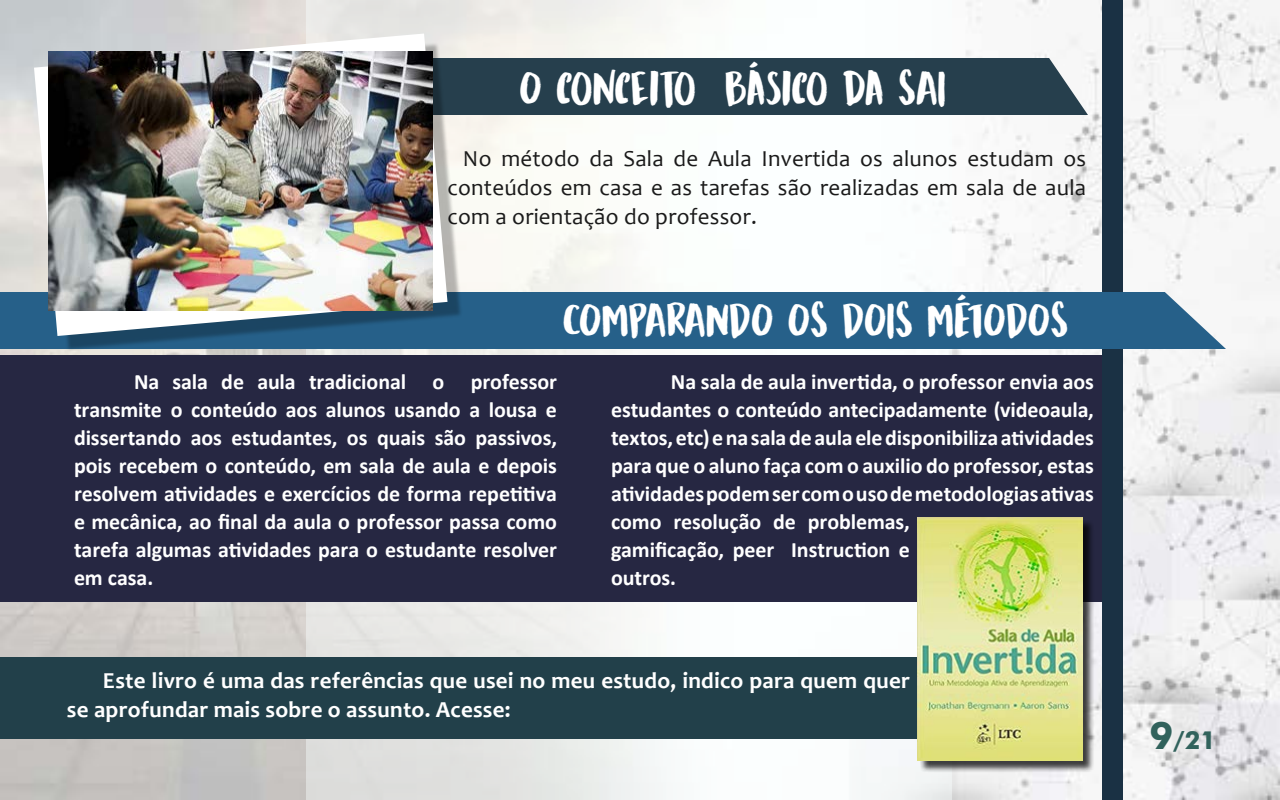
<style>
.page{position:relative;width:1280px;height:800px;background:#fff}
.page>*{position:absolute;margin:0;border:0;box-sizing:border-box;transform-origin:0 0}
.t1{font:48px "DK Mandarin Whispers";color:#fff}
.t2{font:700 25px "Futura BT";color:#31625c}
.t3{font:23px/29px "Candara";letter-spacing:.01em;color:#1a1a1a;text-align:justify}
.t4{font:700 23px/29px "Candara";letter-spacing:.01em;color:#fff}
.t5{font:700 22px/28px "Calibri";letter-spacing:-.005em;color:#fff;text-align:justify}
.s1{font-size:38px}
</style>
<div class="page">
<img style="left:0;top:0;width:1280px;height:800px">
<div style="left:1102px;top:0;width:21px;height:800px;background:#1a3144"></div>
<div style="left:306px;top:0;width:646px;height:800px;background:linear-gradient(to right,#e4e4e0,#fff)"></div>
<div style="left:0;top:657px;width:1042px;height:82px;background:#22404a"></div>
<div style="left:0;top:355px;width:1102px;height:247px;background:#262742"></div>
<div style="left:0;top:292px;width:1226px;height:57px;background:#266089"></div>
<div style="left:463px;top:58px;width:625px;height:57px;background:#263f4d"></div>
<div style="left:43px;top:42px;width:420px;height:309px;background:#000;opacity:.28"></div>
<svg style="left:34px;top:34px;width:414px;height:302px"></svg>
<img style="left:49px;top:52px;width:384px;height:259px">
<div style="left:920px;top:520px;width:175px;height:253px;background:#000;opacity:.75"></div>
<img style="left:918px;top:518px;width:164px;height:243px">
<h1 class="t1" style="left:520px;top:59px;width:428px">O CONCEITO BÁSICO DA SAI</h1>
<p class="t3" style="left:448px;top:143px;width:640px;text-indent:15px">No método da Sala de Aula Invertida os alunos estudam os conteúdos em casa e as tarefas são realizadas em sala de aula com a orientação do professor.</p>
<h1 class="t1" style="left:563px;top:292px;width:507px">COMPARANDO OS DOIS MÉTODOS</h1>
<p class="t5" style="left:74px;top:367px;width:485px;text-indent:60px">Na sala de aula tradicional o professor transmite o conteúdo aos alunos usando a lousa e dissertando aos estudantes, os quais são passivos, pois recebem o conteúdo, em sala de aula e depois resolvem atividades e exercícios de forma repetitiva e mecânica, ao final da aula o professor passa como tarefa algumas atividades para o estudante resolver em casa.</p>
<p class="t5" style="left:611px;top:367px;width:485px;text-align:left;text-indent:60px">Na sala de aula invertida, o professor envia aos estudantes o conteúdo antecipadamente (videoaula, textos, etc) e na sala de aula ele disponibiliza atividades para que o aluno faça com o auxilio do professor, estas atividades podem ser com o uso de metodologias ativas como resolução de problemas,<br>gamificação, peer Instruction e<br>outros.</p>
<p class="t4" style="left:67px;top:666px;width:844px;text-indent:36px">Este livro é uma das referências que usei no meu estudo, indico para quem quer se aprofundar mais sobre o assunto. Acesse:</p>
<p class="t2" style="left:1150px;top:725px;width:68px"><span class="s1">9</span>/21</p>
</div>
